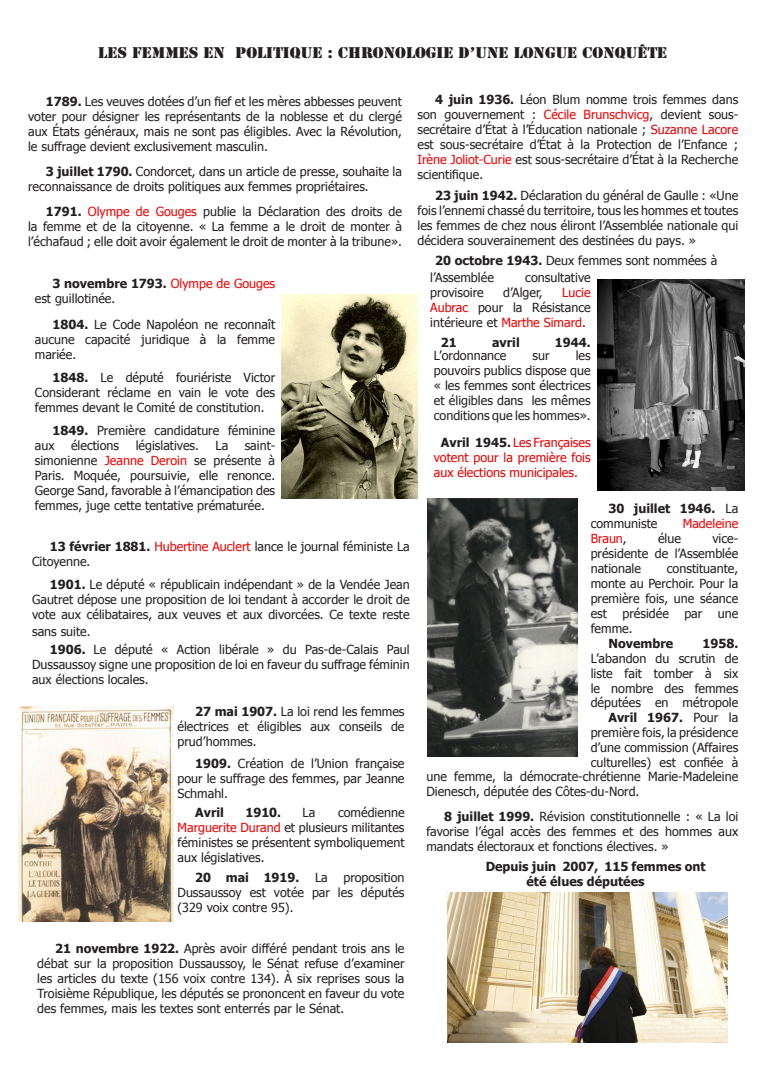
<style>
.page{position:relative;width:780px;height:1088px;background:#fff}
.page>*{position:absolute;margin:0;border:0;box-sizing:border-box;transform-origin:0 0}
.t1{font:14.5px "Stencil Std";color:#231f20;scale:1.05 1}
.t2{font:12.62px/15px "Tahoma";color:#231f20}
.t3{font:12.5px/15px "Tahoma";color:#231f20;text-align:justify}
.t4{font:700 12.5px/15px "Tahoma";color:#231f20}
.t5{font:12.5px/15px "Tahoma";color:#e60000;text-align:justify}
.t6{font:12.5px "Tahoma";color:#f40000}
.s1{font-weight:700}
.s2{color:#f10000}
.s3{color:#e00}
.s4{color:#f20000}
.s5{color:#ef0000}
.s6{color:#e40000}
.s7{color:#e80000}
.s8{color:#ec0000}
.s9{color:#e70000}
.s10{font-weight:700;color:#231f20}
.s11{font-weight:400}
.s12{color:#231f20}
</style>
<div class="page">
<img style="left:281px;top:295px;width:136px;height:203px">
<img style="left:428px;top:498px;width:150px;height:259px">
<img style="left:447px;top:893px;width:280px;height:149px">
<img style="left:19px;top:706px;width:154px;height:215px">
<img style="left:597px;top:280px;width:147px;height:210px">
<p class="t1" style="left:98px;top:43px;width:543px">LES FEMMES EN POLITIQUE : CHRONOLOGIE D’UNE LONGUE CONQUÊTE</p>
<p class="t3" style="left:28px;top:93px;width:375px;text-indent:18px"><span class="s1">1789.</span> Les veuves dotées d’un fief et les mères abbesses peuvent voter pour désigner les représentants de la noblesse et du clergé aux États généraux, mais ne sont pas éligibles. Avec la Révolution, le suffrage devient exclusivement masculin.</p>
<p class="t3" style="left:28px;top:163px;width:375px;text-indent:18px"><span class="s1">3 juillet 1790.</span> Condorcet, dans un article de presse, souhaite la reconnaissance de droits politiques aux femmes propriétaires.</p>
<p class="t3" style="left:28px;top:203px;width:375px;text-indent:18px"><span class="s1">1791.</span> <span class="s2">Olympe de Gouges</span> publie la Déclaration des droits de la femme et de la citoyenne. « La femme a le droit de monter à l’échafaud ; elle doit avoir également le droit de monter à la tribune».</p>
<p class="t3" style="left:35px;top:275px;width:242px;text-indent:18px"><span class="s1">3 novembre 1793.</span> <span class="s3">Olympe de Gouges </span>est guillotinée.</p>
<p class="t3" style="left:35px;top:316px;width:242px;text-indent:18px"><span class="s1">1804.</span> Le Code Napoléon ne reconnaît aucune capacité juridique à la femme mariée.</p>
<p class="t3" style="left:35px;top:369px;width:242px;text-indent:18px"><span class="s1">1848.</span> Le député fouriériste Victor Considerant réclame en vain le vote des femmes devant le Comité de constitution.</p>
<p class="t3" style="left:35px;top:423px;width:242px;text-indent:18px"><span class="s1">1849.</span> Première candidature féminine aux</p>
<p class="t3" style="left:71px;top:438px;width:50px">élections</p>
<p class="t3" style="left:136px;top:438px;width:65px">législatives.</p>
<p class="t3" style="left:215px;top:438px;width:14px">La</p>
<p class="t3" style="left:35px;top:438px;width:242px;text-indent:210px">saint&shy;simonienne <span class="s4">Jeanne Deroin</span> se présente à Paris. Moquée, poursuivie, elle renonce.<br>George Sand, favorable à l’émancipation des femmes, juge cette tentative prématurée.</p>
<p class="t3" style="left:32px;top:538px;width:379px;text-indent:18px"><span class="s1">13 février 1881.</span> <span class="s3">Hubertine Auclert</span> lance le journal féministe La<br>Citoyenne.</p>
<p class="t3" style="left:32px;top:576px;width:379px;text-indent:18px"><span class="s1">1901.</span> Le député « républicain indépendant » de la Vendée Jean Gautret dépose une proposition de loi tendant à accorder le droit de vote aux célibataires, aux veuves et aux divorcées. Ce texte reste</p>
<p class="t3" style="left:50px;top:622px;width:361px;line-height:17.5px;text-indent:-18px">sans suite.<br><span class="s1">1906.</span> Le député « Action libérale » du Pas-de-Calais Paul</p>
<p class="t3" style="left:32px;top:656px;width:379px">Dussaussoy signe une proposition de loi en faveur du suffrage féminin aux élections locales.</p>
<p class="t3" style="left:177px;top:703px;width:228px;text-indent:18px"><span class="s1">27 mai 1907.</span> La loi rend les femmes électrices et éligibles aux conseils de prud’hommes.</p>
<p class="t3" style="left:177px;top:755px;width:228px;text-indent:18px"><span class="s1">1909.</span> Création de l’Union française pour le suffrage des femmes, par Jeanne Schmahl.</p>
<p class="t4" style="left:195px;top:804px;width:30px">Avril</p>
<p class="t4" style="left:245px;top:804px;width:37px">1910.</p>
<p class="t3" style="left:302px;top:804px;width:14px">La</p>
<p class="t3" style="left:177px;top:804px;width:228px;text-indent:160px">comédienne <span class="s5">Marguerite Durand</span> et plusieurs militantes féministes se présentent symboliquement aux législatives.</p>
<p class="t3" style="left:177px;top:869px;width:228px;text-indent:18px"><span class="s1">20 mai 1919.</span> La proposition Dussaussoy est votée par les députés (329 voix contre 95).</p>
<p class="t3" style="left:417px;top:91px;width:322px;text-indent:18px"><span class="s1">4 juin 1936.</span> Léon Blum nomme trois femmes dans son gouvernement : <span class="s2">Cécile Brunschvicg</span>, devient sous&shy;secrétaire d’État à l’Éducation nationale ; <span class="s6">S</span><span class="s7">uzanne Lacore </span>est sous-secrétaire d’État à la Protection de l’Enfance ; <span class="s8">I</span><span class="s3">rène Joliot-Curie</span> est sous-secrétaire d’État à la Recherche scientifique.</p>
<p class="t3" style="left:417px;top:188px;width:322px;text-indent:18px"><span class="s1">23 juin 1942.</span> Déclaration du général de Gaulle : «Une fois l’ennemi chassé du territoire, tous les hommes et toutes les femmes de chez nous éliront l’Assemblée nationale qui décidera souverainement des destinées du pays. »</p>
<p class="t3" style="left:435px;top:253px;width:283px"><span class="s1">20 octobre 1943.</span> Deux femmes sont nommées à</p>
<p class="t3" style="left:430px;top:270px;width:65px">l’Assemblée</p>
<p class="t3" style="left:525px;top:270px;width:67px">consultative</p>
<p class="t3" style="left:430px;top:285px;width:55px">provisoire</p>
<p class="t3" style="left:503px;top:285px;width:41px">d’Alger,</p>
<p class="t3" style="left:430px;top:285px;width:162px;text-indent:132px"><span class="s9">Lucie Aubrac</span> pour la Résistance intérieure et <span class="s2">Marthe Simard</span>.</p>
<p class="t4" style="left:441px;top:334px;width:17px">21</p>
<p class="t4" style="left:492px;top:334px;width:29px">avril</p>
<p class="t4" style="left:555px;top:334px;width:37px">1944.</p>
<p class="t3" style="left:434px;top:347px;width:74px">L’ordonnance</p>
<p class="t3" style="left:532px;top:347px;width:19px">sur</p>
<p class="t3" style="left:434px;top:347px;width:158px;text-indent:142px">les pouvoirs publics dispose que « les femmes sont électrices et éligibles dans les mêmes conditions que les hommes».</p>
<p class="t5" style="left:434px;top:435px;width:158px;text-indent:7px"><span class="s10">Avril 1945.</span> Les Françaises votent pour la première fois aux élections municipales.</p>
<p class="t4" style="left:590px;top:500px;width:149px;text-indent:18px">30 juillet 1946. <span class="s11">La communiste</span></p>
<p class="t6" style="left:682px;top:515px;width:57px">Madeleine</p>
<p class="t6" style="left:590px;top:530px;width:38px">Braun<span class="s12">,</span></p>
<p class="t3" style="left:658px;top:530px;width:24px">élue</p>
<p class="t3" style="left:590px;top:530px;width:149px;text-indent:122px">vice&shy;présidente de l’Assemblée nationale</p>
<p class="t3" style="left:590px;top:560px;width:149px;text-indent:76px">constituante, monte au Perchoir. Pour la première fois, une séance est présidée par une femme.</p>
<p class="t4" style="left:608px;top:635px;width:66px">Novembre</p>
<p class="t4" style="left:702px;top:635px;width:37px">1958.</p>
<p class="t3" style="left:590px;top:650px;width:149px">L’abandon du scrutin de liste fait tomber à six le nombre des femmes</p>
<p class="t3" style="left:590px;top:694px;width:149px;text-align:right">députées en métropole<br><span class="s1">Avril 1967.</span> Pour la première fois, la présidence d’une commission (Affaires culturelles) est confiée à</p>
<p class="t2" style="left:426px;top:768px;width:313px">une femme, la démocrate-chrétienne Marie-Madeleine<br>Dienesch, députée des Côtes-du-Nord.</p>
<p class="t3" style="left:426px;top:808px;width:313px;text-indent:18px"><span class="s1">8 juillet 1999.</span> Révision constitutionnelle : « La loi favorise l’égal accès des femmes et des hommes aux mandats électoraux et fonctions électives. »</p>
<p class="t4" style="left:526px;top:858px;width:181px;text-indent:-41px">Depuis juin 2007, 115 femmes ont été élues députées</p>
<p class="t3" style="left:37px;top:940px;width:369px;text-indent:18px"><span class="s1">21 novembre 1922.</span> Après avoir différé pendant trois ans le débat sur la proposition Dussaussoy, le Sénat refuse d’examiner les articles du texte (156 voix contre 134). À six reprises sous la Troisième République, les députés se prononcent en faveur du vote des femmes, mais les textes sont enterrés par le Sénat.</p>
</div>
